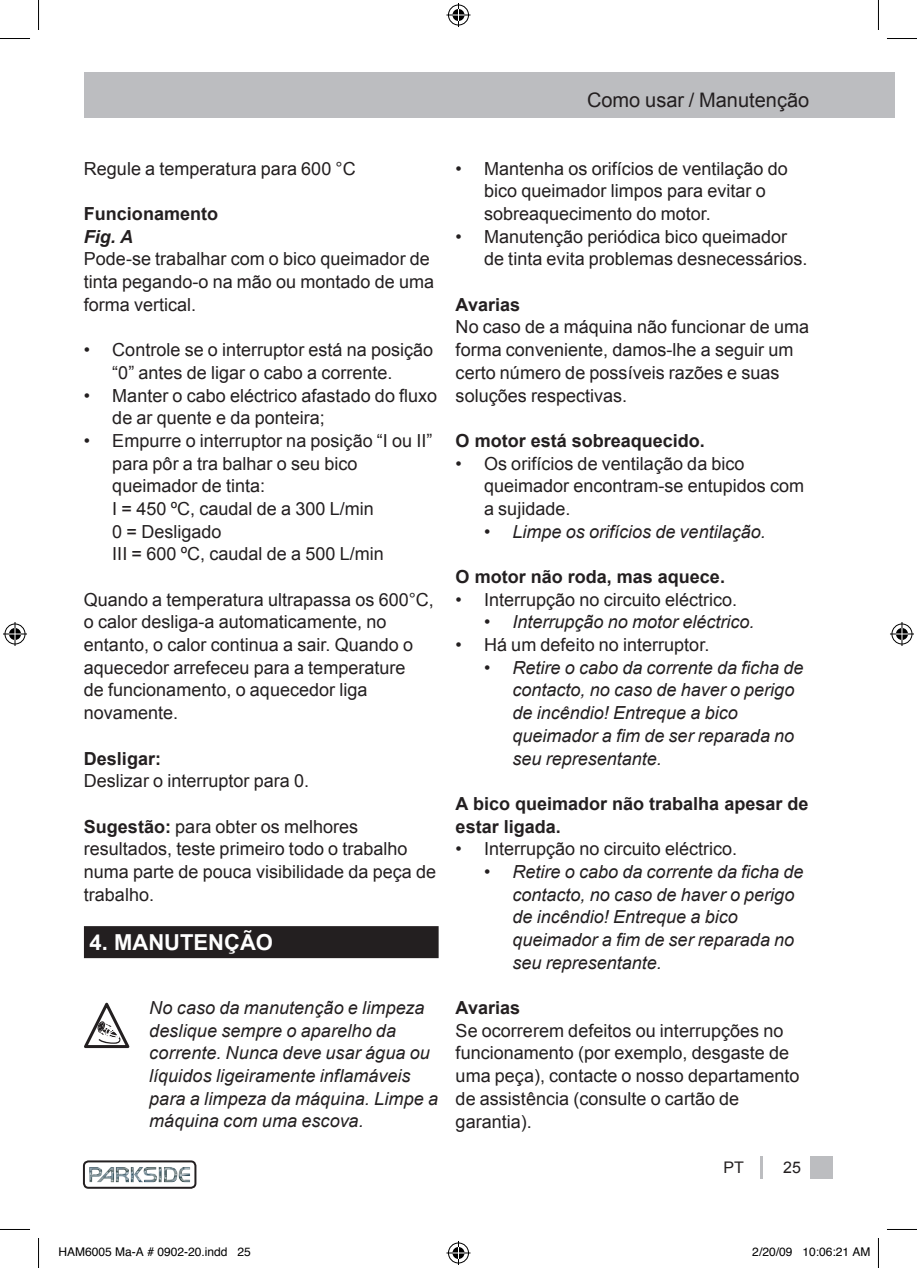
<style>
.page{position:relative;width:917px;height:1268px;background:#fff}
.page>*{position:absolute;margin:0;border:0;box-sizing:border-box;transform-origin:0 0}
.t1{font:700 22px "Arial";color:#fff}
.t2{font:20px "Arial";color:#231f20}
.t3{font:18px/22.6px "Arial";color:#231f20}
.t4{font:italic 18px/22.6px "Arial";color:#231f20}
.t5{font:700 18px/22.6px "Arial";color:#231f20}
.t6{font:16px "Arial";color:#231f20}
.t7{font:12px "Helvetica";color:#000}
.s1{font-weight:700}
.s2{font-weight:700;font-style:italic}
</style>
<div class="page">
<div style="left:810px;top:1156px;width:22px;height:23px;background:#bcbdc0"></div>
<hr style="left:759px;top:1156px;width:3px;height:23px;background:#bcbdc0">
<img style="left:143px;top:1167px;width:19px;height:15px">
<div style="left:83px;top:1160px;width:113px;height:28px;border:2px solid #231f20;border-radius:5px"></div>
<div style="left:84px;top:926px;width:354px;height:32px;background:#231f20"></div>
<svg style="left:84px;top:1002px;width:45px;height:46px"></svg>
<div style="left:84px;top:73px;width:810px;height:45px;background:#bcbdc0"></div>
<hr style="left:0;top:38px;width:30px;height:1px;background:#000">
<hr style="left:886px;top:38px;width:30px;height:1px;background:#000">
<hr style="left:0;top:1229px;width:30px;height:1px;background:#000">
<hr style="left:886px;top:1229px;width:30px;height:1px;background:#000">
<hr style="left:38px;top:0;width:1px;height:30px;background:#000">
<hr style="left:38px;top:1238px;width:1px;height:30px;background:#000">
<hr style="left:877px;top:0;width:1px;height:30px;background:#000">
<hr style="left:877px;top:1238px;width:1px;height:30px;background:#000">
<svg style="left:446px;top:3px;width:24px;height:24px"></svg>
<svg style="left:446px;top:1241px;width:24px;height:24px"></svg>
<svg style="left:3px;top:622px;width:24px;height:24px"></svg>
<svg style="left:890px;top:622px;width:23px;height:24px"></svg>
<p class="t2" style="left:586px;top:86px;width:224px">Como usar / Manutenção</p>
<p class="t3" style="left:84px;top:157px;width:273px">Regule a temperatura para 600 °C</p>
<p class="t3" style="left:84px;top:202px;width:351px"><span class="s1">Funcionamento<br></span><span class="s2">Fig. A<br></span>Pode-se trabalhar com o bico queimador de tinta pegando-o na mão ou montado de uma forma vertical.</p>
<p class="t3" style="left:112px;top:339px;width:322px;text-indent:-28px">• Controle se o interruptor está na posição “0” antes de ligar o cabo a corrente.</p>
<p class="t3" style="left:112px;top:384px;width:326px;text-indent:-28px">• Manter o cabo eléctrico afastado do fluxo de ar quente e da ponteira;</p>
<p class="t3" style="left:112px;top:429px;width:321px;text-indent:-28px">• Empurre o interruptor na posição “I ou II” para pôr a tra balhar o seu bico queimador de tinta:<br>I = 450 ºC, caudal de a 300 L/min<br>0 = Desligado<br>III = 600 ºC, caudal de a 500 L/min</p>
<p class="t3" style="left:84px;top:588px;width:351px">Quando a temperatura ultrapassa os 600°C, o calor desliga-a automaticamente, no entanto, o calor continua a sair. Quando o aquecedor arrefeceu para a temperature<br>de funcionamento, o aquecedor liga novamente.</p>
<p class="t3" style="left:84px;top:747px;width:227px"><span class="s1">Desligar:<br></span>Deslizar o interruptor para 0.</p>
<p class="t3" style="left:84px;top:815px;width:353px"><span class="s1">Sugestão:</span> para obter os melhores resultados, teste primeiro todo o trabalho numa parte de pouca visibilidade da peça de trabalho.</p>
<p class="t1" style="left:90px;top:927px;width:185px">4. MANUTENÇÃO</p>
<p class="t4" style="left:149px;top:996px;width:290px">No caso da manutenção e limpeza deslique sempre o aparelho da corrente. Nunca deve usar água ou líquidos ligeiramente inflamáveis para a limpeza da máquina. Limpe a máquina com uma escova.</p>
<p class="t3" style="left:484px;top:157px;width:305px;text-indent:-28px">• Mantenha os orifícios de ventilação do bico queimador limpos para evitar o sobreaquecimento do motor.</p>
<p class="t3" style="left:484px;top:225px;width:325px;text-indent:-28px">• Manutenção periódica bico queimador de tinta evita problemas desnecessários.</p>
<p class="t3" style="left:455px;top:293px;width:355px"><span class="s1">Avarias<br></span>No caso de a máquina não funcionar de uma forma conveniente, damos-lhe a seguir um certo número de possíveis razões e suas soluções respectivas.</p>
<p class="t5" style="left:455px;top:430px;width:251px">O motor está sobreaquecido.</p>
<p class="t3" style="left:484px;top:452px;width:321px;text-indent:-28px">• Os orifícios de ventilação da bico queimador encontram-se entupidos com a sujidade.</p>
<p class="t4" style="left:484px;top:520px;width:283px">• Limpe os orifícios de ventilação.</p>
<p class="t5" style="left:455px;top:566px;width:271px">O motor não roda, mas aquece.</p>
<p class="t3" style="left:455px;top:588px;width:283px">• Interrupção no circuito eléctrico.</p>
<p class="t4" style="left:484px;top:611px;width:272px">• Interrupção no motor eléctrico.</p>
<p class="t3" style="left:455px;top:633px;width:255px">• Há um defeito no interruptor.</p>
<p class="t4" style="left:512px;top:656px;width:292px;text-indent:-28px">• Retire o cabo da corrente da ficha de contacto, no caso de haver o perigo de incêndio! Entreque a bico queimador a fim de ser reparada no seu representante.</p>
<p class="t5" style="left:455px;top:793px;width:354px">A bico queimador não trabalha apesar de estar ligada.</p>
<p class="t3" style="left:455px;top:838px;width:283px">• Interrupção no circuito eléctrico.</p>
<p class="t4" style="left:512px;top:860px;width:292px;text-indent:-28px">• Retire o cabo da corrente da ficha de contacto, no caso de haver o perigo de incêndio! Entreque a bico queimador a fim de ser reparada no seu representante.</p>
<p class="t3" style="left:455px;top:996px;width:345px"><span class="s1">Avarias<br></span>Se ocorrerem defeitos ou interrupções no funcionamento (por exemplo, desgaste de uma peça), contacte o nosso departamento de assistência (consulte o cartão de garantia).</p>
<p class="t6" style="left:723px;top:1156px;width:22px">PT</p>
<p class="t6" style="left:782px;top:1157px;width:19px">25</p>
<p class="t7" style="left:59px;top:1243px;width:194px">HAM6005 Ma-A # 0902-20.indd 25</p>
<p class="t7" style="left:752px;top:1243px;width:120px">2/20/09 10:06:21 AM</p>
</div>
